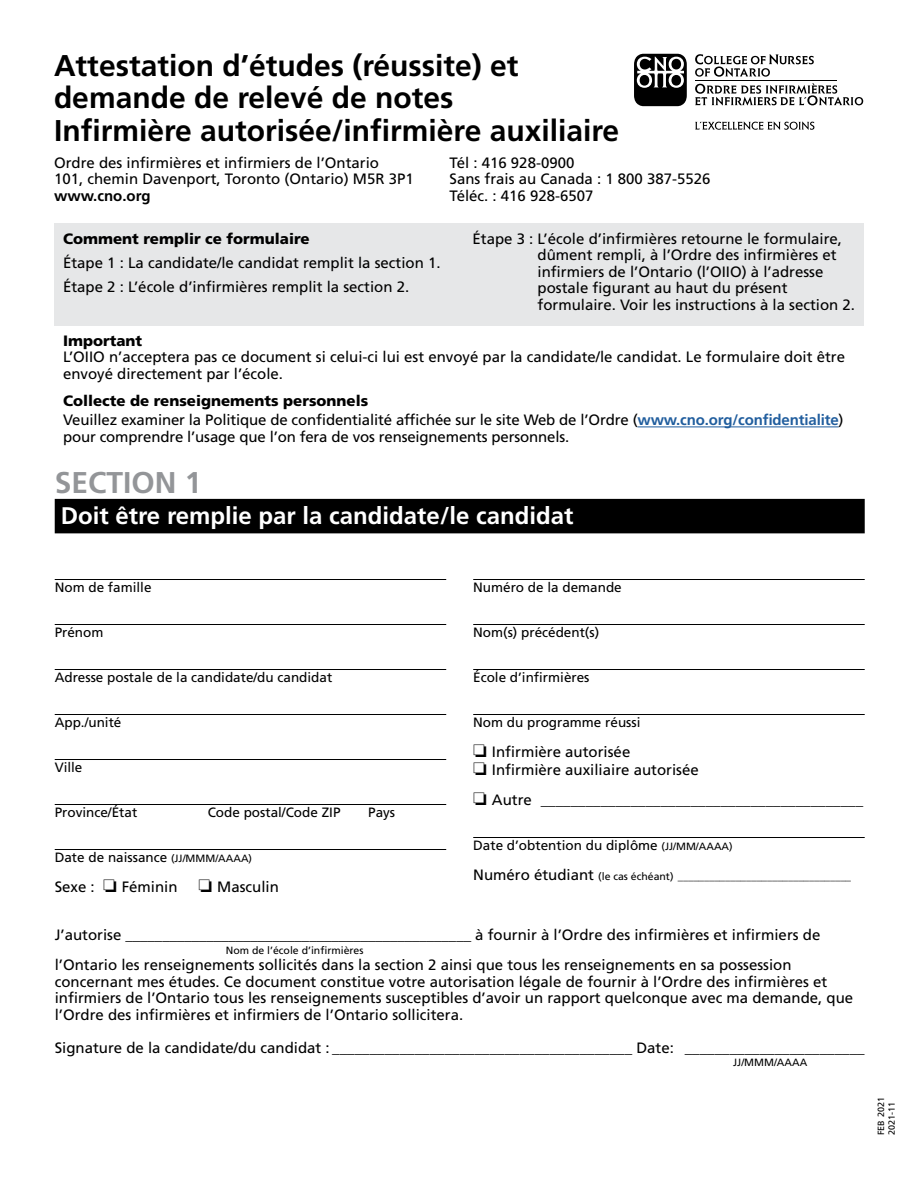
<style>
.page{position:relative;width:918px;height:1188px;background:#fff}
.page>*{position:absolute;margin:0;border:0;box-sizing:border-box;transform-origin:0 0}
.t1{font:700 30px/32.2px "Frutiger LT Std";color:#000}
.t2{font:700 30px "Frutiger LT Std";color:#939598}
.t3{font:700 24px "Frutiger LT Std";color:#fff}
.t4{font:15px/16.5px "Frutiger LT Std";color:#000}
.t5{font:900 15px "Frutiger LT Std";color:#000}
.t6{font:13.5px "Frutiger LT Std";color:#000}
.t7{font:10.5px "Frutiger LT Std";color:#000}
.t8{font:9px/10.5px "Frutiger LT Std";color:#000}
.s1{font-weight:700}
.s2{font-weight:700;color:#215e9e}
.s3{font-size:10.5px}
</style>
<div class="page">
<hr style="left:55px;top:579px;width:391px;height:1px;background:#000">
<hr style="left:55px;top:624px;width:391px;height:1px;background:#000">
<hr style="left:55px;top:669px;width:391px;height:1px;background:#000">
<hr style="left:55px;top:714px;width:391px;height:1px;background:#000">
<hr style="left:55px;top:759px;width:391px;height:1px;background:#000">
<hr style="left:55px;top:804px;width:391px;height:1px;background:#000">
<hr style="left:55px;top:849px;width:391px;height:1px;background:#000">
<hr style="left:473px;top:579px;width:392px;height:1px;background:#000">
<hr style="left:473px;top:624px;width:392px;height:1px;background:#000">
<hr style="left:473px;top:669px;width:392px;height:1px;background:#000">
<hr style="left:473px;top:714px;width:392px;height:1px;background:#000">
<hr style="left:473px;top:837px;width:392px;height:1px;background:#000">
<div style="left:54px;top:223px;width:810px;height:103px;background:#e6e7e8"></div>
<div style="left:55px;top:499px;width:810px;height:34px;background:#000"></div>
<hr style="left:638px;top:427px;width:201px;height:1px;background:#215e9e">
<hr style="left:695px;top:80px;width:142px;height:1px;background:#000">
<svg style="left:634px;top:54px;width:53px;height:52px"></svg>
<svg style="left:695px;top:83px;width:168px;height:22px"></svg>
<svg style="left:695px;top:54px;width:119px;height:23px"></svg>
<svg style="left:695px;top:121px;width:119px;height:9px"></svg>
<h1 class="t1" style="left:54px;top:50px;width:567px">Attestation d’études (réussite) et demande de relevé de notes<br>Infirmière autorisée/infirmière auxiliaire</h1>
<p class="t4" style="left:54px;top:154px;width:361px">Ordre des infirmières et infirmiers de l’Ontario<br>101, chemin Davenport, Toronto (Ontario) M5R 3P1 <span class="s1">www.cno.org</span></p>
<p class="t4" style="left:450px;top:154px;width:262px">Tél : 416 928-0900<br>Sans frais au Canada : 1 800 387-5526<br>Téléc. : 416 928-6507</p>
<h2 class="t5" style="left:63px;top:229px;width:248px">Comment remplir ce formulaire</h2>
<p class="t4" style="left:63px;top:254px;width:379px">Étape 1 : La candidate/le candidat remplit la section 1.</p>
<p class="t4" style="left:63px;top:278px;width:348px">Étape 2 : L’école d’infirmières remplit la section 2.</p>
<p class="t4" style="left:538px;top:230px;width:319px;text-indent:-65px">Étape 3 : L’école d’infirmières retourne le formulaire, dûment rempli, à l’Ordre des infirmières et infirmiers de l’Ontario (l’OIIO) à l’adresse postale figurant au haut du présent formulaire. Voir les instructions à la section 2.</p>
<h2 class="t5" style="left:63px;top:332px;width:81px">Important</h2>
<p class="t4" style="left:63px;top:349px;width:784px">L’OIIO n’acceptera pas ce document si celui-ci lui est envoyé par la candidate/le candidat. Le formulaire doit être envoyé directement par l’école.</p>
<h2 class="t5" style="left:63px;top:392px;width:307px">Collecte de renseignements personnels</h2>
<p class="t4" style="left:63px;top:412px;width:782px">Veuillez examiner la Politique de confidentialité affichée sur le site Web de l’Ordre (<span class="s2">www.cno.org/confidentialite</span>) pour comprendre l’usage que l’on fera de vos renseignements personnels.</p>
<h2 class="t2" style="left:55px;top:465px;width:148px">SECTION 1</h2>
<h3 class="t3" style="left:61px;top:502px;width:514px">Doit être remplie par la candidate/le candidat</h3>
<p class="t6" style="left:55px;top:579px;width:98px">Nom de famille</p>
<p class="t6" style="left:55px;top:624px;width:50px">Prénom</p>
<p class="t6" style="left:55px;top:669px;width:279px">Adresse postale de la candidate/du candidat</p>
<p class="t6" style="left:55px;top:714px;width:68px">App./unité</p>
<p class="t6" style="left:55px;top:759px;width:29px">Ville</p>
<p class="t6" style="left:55px;top:804px;width:84px">Province/État</p>
<p class="t6" style="left:208px;top:804px;width:134px">Code postal/Code ZIP</p>
<p class="t6" style="left:368px;top:804px;width:29px">Pays</p>
<p class="t6" style="left:55px;top:849px;width:199px">Date de naissance <span class="s3">(JJ/MMM/AAAA)</span></p>
<p class="t4" style="left:55px;top:878px;width:42px">Sexe :</p>
<p class="t4" style="left:122px;top:878px;width:57px">Féminin</p>
<p class="t4" style="left:217px;top:878px;width:63px">Masculin</p>
<p class="t6" style="left:473px;top:579px;width:150px">Numéro de la demande</p>
<p class="t6" style="left:473px;top:624px;width:127px">Nom(s) précédent(s)</p>
<p class="t6" style="left:473px;top:669px;width:118px">École d’infirmières</p>
<p class="t6" style="left:473px;top:714px;width:169px">Nom du programme réussi</p>
<p class="t4" style="left:492px;top:743px;width:140px">Infirmière autorisée</p>
<p class="t4" style="left:492px;top:761px;width:208px">Infirmière auxiliaire autorisée</p>
<p class="t4" style="left:492px;top:791px;width:42px">Autre</p>
<p class="t6" style="left:473px;top:837px;width:261px">Date d’obtention du diplôme <span class="s3">(JJ/MM/AAAA)</span></p>
<p class="t4" style="left:473px;top:866px;width:202px">Numéro étudiant <span class="s3">(le cas échéant)</span></p>
<p class="t4" style="left:541px;top:791px;width:324px">___________________________________________</p>
<p class="t7" style="left:678px;top:870px;width:175px">_________________________________</p>
<p class="t4" style="left:55px;top:927px;width:767px">J’autorise _______________________________________________ à fournir à l’Ordre des infirmières et infirmiers de</p>
<p class="t7" style="left:226px;top:944px;width:139px">Nom de l’école d’infirmières</p>
<p class="t4" style="left:55px;top:957px;width:800px">l’Ontario les renseignements sollicités dans la section 2 ainsi que tous les renseignements en sa possession concernant mes études. Ce document constitue votre autorisation légale de fournir à l’Ordre des infirmières et infirmiers de l’Ontario tous les renseignements susceptibles d’avoir un rapport quelconque avec ma demande, que l’Ordre des infirmières et infirmiers de l’Ontario sollicitera.</p>
<p class="t7" style="left:733px;top:1056px;width:76px">JJ/MMM/AAAA</p>
<p class="t4" style="left:55px;top:1039px;width:812px">Signature de la candidate/du candidat : ________________________________________ Date: ________________________</p>
<p class="t8" style="left:876px;top:1135px;width:39px;rotate:-90deg">FEB 2021<br>2021-11</p>
</div>
